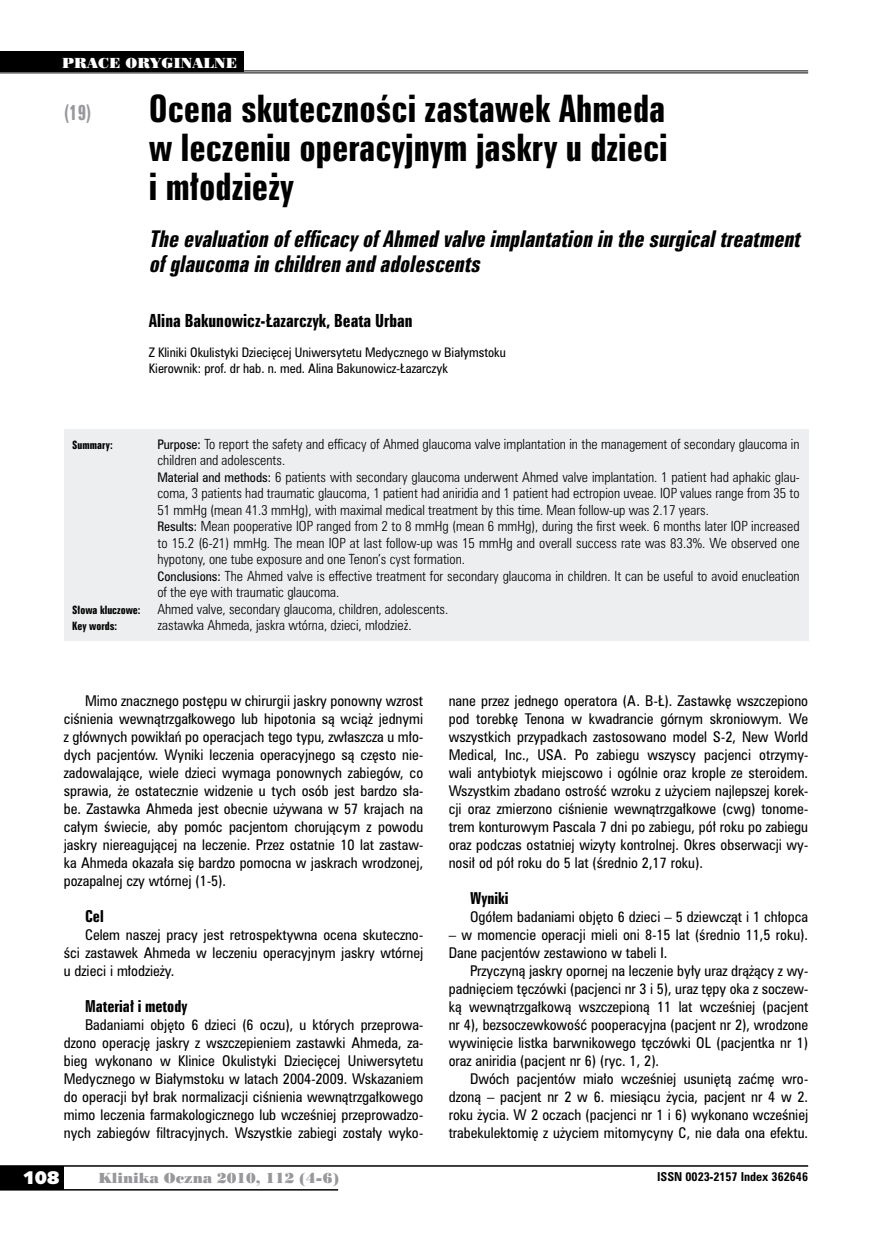
<style>
.page{position:relative;width:872px;height:1234px;background:#fff}
.page>*{position:absolute;margin:0;border:0;box-sizing:border-box;transform-origin:0 0}
.t1{font:34.5px/39px "Zurich Bd X Cn PL";color:#000;text-align:justify}
.t2{font:italic 21px/25.5px "Zurich Bd X Cn PL";color:#000}
.t3{font:19.5px "Zurich Bd X Cn PL";color:#98989c;scale:.9 1}
.t4{font:18px "Humanst 531 U Blk PL";color:#fff}
.t5{font:16.5px "Zurich Bd X Cn PL";color:#000}
.t6{font:15px "Zurich Bd X Cn PL";color:#000}
.t7{font:13.5px/18px "Zurich Cn PL";color:#000;text-align:justify}
.t8{font:13.5px "Poster Bodoni PL";color:#98989c}
.t9{font:13.5px "Poster Bodoni PL";color:#fff}
.t10{font:12.75px/16.5px "Zurich Lt Cn PL";color:#000}
.t11{font:12px/16.5px "Zurich Cn PL";color:#000}
.t12{font:700 11.25px "Zurich Cn PL";color:#000}
.t13{font:10.5px "Zurich Bd X Cn PL";color:#000}
.s1{font-family:"Zurich Cn PL";font-size:12px}
</style>
<div class="page">
<div style="left:0;top:1165px;width:64px;height:24px;background:#000"></div>
<hr style="left:0;top:1164px;width:808px;height:2px;background:#000">
<hr style="left:0;top:1188px;width:338px;height:2px;background:#000">
<div style="left:64px;top:430px;width:744px;height:211px;background:#edeeef"></div>
<hr style="left:0;top:70px;width:808px;height:1px;background:#000">
<hr style="left:0;top:72px;width:808px;height:1px;background:#000">
<div style="left:0;top:51px;width:243px;height:21px;background:#000"></div>
<p class="t9" style="left:62px;top:54px;width:176px">PRACE ORYGINALNE</p>
<h3 class="t3" style="left:64px;top:100px;width:32px">(19)</h3>
<h1 class="t1" style="left:149px;top:89px;width:520px">Ocena skuteczności zastawek Ahmeda w leczeniu operacyjnym jaskry u dzieci i młodzieży</h1>
<h2 class="t2" style="left:149px;top:226px;width:657px">The evaluation ofefficacyofAhmedvalve implantation in the surgicaltreatment ofglaucomain children andadolescents</h2>
<p class="t5" style="left:149px;top:310px;width:265px">Alina Bakunowicz-Łazarczyk, Beata Urban</p>
<p class="t11" style="left:149px;top:343px;width:359px">Z Kliniki Okulistyki Dziecięcej Uniwersytetu Medycznego w Białymstoku<br>Kierownik: prof. dr hab. n. med. Alina Bakunowicz-Łazarczyk</p>
<p class="t13" style="left:72px;top:437px;width:42px">Summary:</p>
<p class="t10" style="left:157px;top:435px;width:644px"><span class="s1">Purpose:</span> To report the safety and efficacy of Ahmed glaucoma valve implantation in the management of secondary glaucoma in children and adolescents.<br><span class="s1">Material and methods:</span> 6 patients with secondary glaucoma underwent Ahmed valve implantation. 1 patient had aphakic glau&shy;coma, 3 patients had traumatic glaucoma, 1 patient had aniridia and 1 patient had ectropion uveae. IOP values range from 35 to 51 mmHg (mean 41.3 mmHg), with maximal medical treatment by this time. Mean follow-up was 2.17 years.<br><span class="s1">Results:</span> Mean pooperative IOP ranged from 2 to 8 mmHg (mean 6 mmHg), during the first week. 6 months later IOP increased to 15.2 (6-21) mmHg. The mean IOP at last follow-up was 15 mmHg and overall success rate was 83.3%. We observed one hypotony, one tube exposure and one Tenon’s cyst formation.<br><span class="s1">Conclusions:</span> The Ahmed valve is effective treatment for secondary glaucoma in children. It can be useful to avoid enucleation of the eye with traumatic glaucoma.</p>
<p class="t13" style="left:72px;top:602px;width:70px">Słowa kluczowe:</p>
<p class="t10" style="left:157px;top:600px;width:292px">Ahmed valve, secondary glaucoma, children, adolescents.</p>
<p class="t13" style="left:72px;top:619px;width:46px">Key words:</p>
<p class="t10" style="left:157px;top:617px;width:256px">zastawka Ahmeda, jaskra wtórna, dzieci, młodzież.</p>
<p class="t7" style="left:64px;top:691px;width:361px;text-indent:21px">Mimo znacznego postępu w chirurgii jaskry ponowny wzrost ciśnienia wewnątrzgałkowego lub hipotonia są wciąż jednymi z głównych powikłań po operacjach tego typu, zwłaszcza u mło&shy;dych pacjentów. Wyniki leczenia operacyjnego są często nie&shy;zadowalające, wiele dzieci wymaga ponownych zabiegów, co sprawia, że ostatecznie widzenie u tych osób jest bardzo sła&shy;be. Zastawka Ahmeda jest obecnie używana w 57 krajach na całym świecie, aby pomóc pacjentom chorującym z powodu jaskry niereagującej na leczenie. Przez ostatnie 10 lat zastaw&shy;ka Ahmeda okazała się bardzo pomocna w jaskrach wrodzonej, pozapalnej czy wtórnej (1-5).</p>
<p class="t6" style="left:85px;top:906px;width:20px">Cel</p>
<p class="t7" style="left:64px;top:925px;width:361px;text-indent:21px">Celem naszej pracy jest retrospektywna ocena skuteczno&shy;ści zastawek Ahmeda w leczeniu operacyjnym jaskry wtórnej u dzieci i młodzieży.</p>
<p class="t6" style="left:85px;top:996px;width:104px">Materiał i metody</p>
<p class="t7" style="left:64px;top:1015px;width:361px;text-indent:21px">Badaniami objęto 6 dzieci (6 oczu), u których przeprowa&shy;dzono operację jaskry z wszczepieniem zastawki Ahmeda, za&shy;bieg wykonano w Klinice Okulistyki Dziecięcej Uniwersytetu Medycznego w Białymstoku w latach 2004-2009. Wskazaniem do operacji był brak normalizacji ciśnienia wewnątrzgałkowego mimo leczenia farmakologicznego lub wcześniej przeprowadzo&shy;nych zabiegów filtracyjnych. Wszystkie zabiegi zostały wyko-</p>
<p class="t7" style="left:449px;top:691px;width:361px">nane przez jednego operatora (A. B-Ł). Zastawkę wszczepiono pod torebkę Tenona w kwadrancie górnym skroniowym. We wszystkich przypadkach zastosowano model S-2, New World Medical, Inc., USA. Po zabiegu wszyscy pacjenci otrzymy&shy;wali antybiotyk miejscowo i ogólnie oraz krople ze steroidem.<br>Wszystkim zbadano ostrość wzroku z użyciem najlepszej korek&shy;cji oraz zmierzono ciśnienie wewnątrzgałkowe (cwg) tonome&shy;trem konturowym Pascala 7 dni po zabiegu, pół roku po zabiegu oraz podczas ostatniej wizyty kontrolnej. Okres obserwacji wy&shy;nosił od pół roku do 5 lat (średnio 2,17 roku).</p>
<p class="t6" style="left:470px;top:888px;width:40px">Wyniki</p>
<p class="t7" style="left:470px;top:907px;width:340px">Ogółem badaniami objęto 6 dzieci – 5 dziewcząt i 1 chłopca</p>
<p class="t7" style="left:449px;top:925px;width:361px">– w momencie operacji mieli oni 8-15 lat (średnio 11,5 roku).<br>Dane pacjentów zestawiono w tabeli I.</p>
<p class="t7" style="left:449px;top:961px;width:361px;text-indent:21px">Przyczyną jaskry opornej na leczenie były uraz drążący z wy&shy;padnięciem tęczówki (pacjenci nr 3 i 5), uraz tępy oka z soczew&shy;ką wewnątrzgałkową wszczepioną 11 lat wcześniej (pacjent nr 4), bezsoczewkowość pooperacyjna (pacjent nr 2), wrodzone wywinięcie listka barwnikowego tęczówki OL (pacjentka nr 1) oraz aniridia (pacjent nr 6) (ryc. 1, 2).</p>
<p class="t7" style="left:449px;top:1069px;width:361px;text-indent:21px">Dwóch pacjentów miało wcześniej usuniętą zaćmę wro&shy;dzoną – pacjent nr 2 w 6. miesiącu życia, pacjent nr 4 w 2. roku życia. W 2 oczach (pacjenci nr 1 i 6) wykonano wcześniej trabekulektomię z użyciem mitomycyny C, nie dała ona efektu.</p>
<h3 class="t4" style="left:23px;top:1165px;width:38px">108</h3>
<p class="t8" style="left:99px;top:1168px;width:242px">Klinika Oczna 2010, 112 (4-6)</p>
<p class="t12" style="left:657px;top:1168px;width:152px">ISSN 0023-2157 Index 362646</p>
</div>
